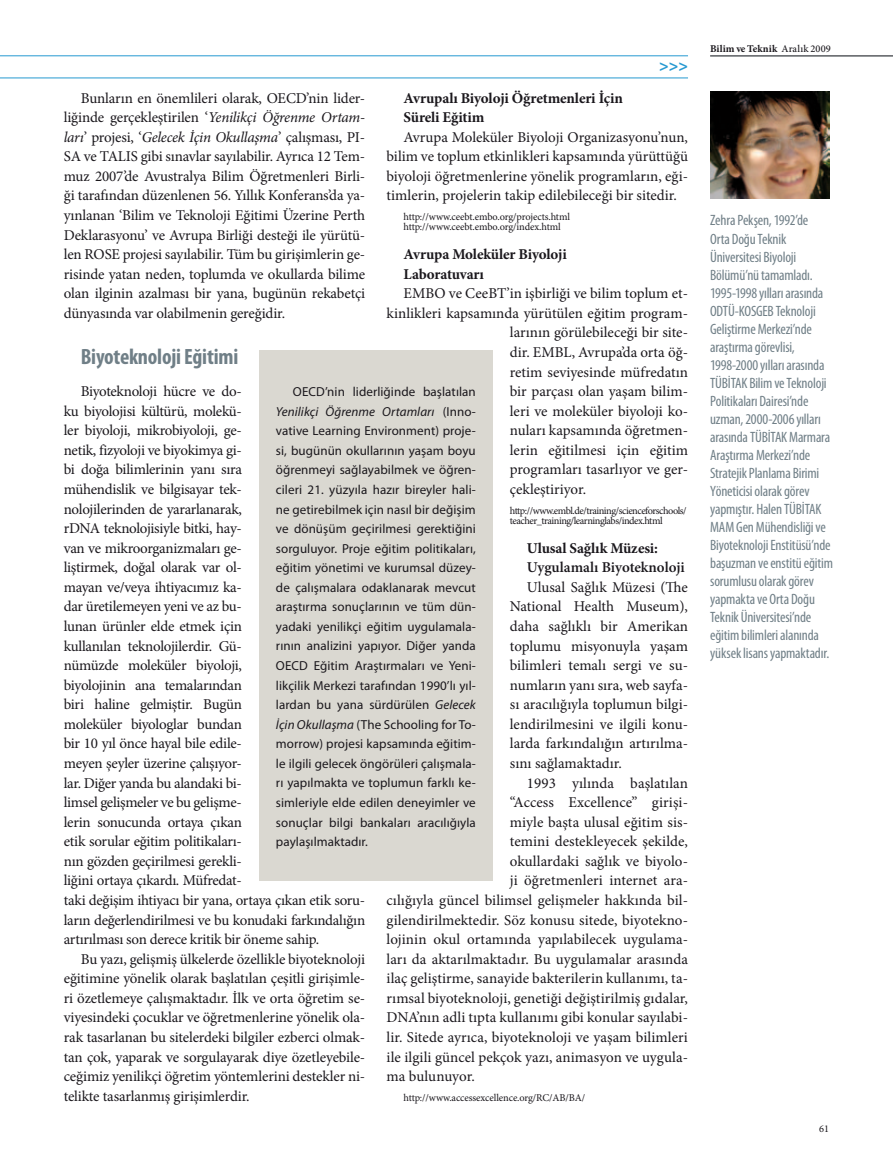
<style>
.page{position:relative;width:893px;height:1170px;background:#fff}
.page>*{position:absolute;margin:0;border:0;box-sizing:border-box;transform-origin:0 0}
.t1{font:700 condensed 22.2px "Myriad Pro";letter-spacing:-.01em;color:#707f87}
.t2{font:700 16.2px "Myriad Pro";color:#2699d1}
.t3{font:15px/19.5px "Minion Pro";letter-spacing:-.01em;color:#1a171c;text-align:justify}
.t4{font:condensed 15px/18px "Myriad Pro";letter-spacing:-.01em;color:#707f87}
.t5{font:700 15px/19.5px "Minion Pro";letter-spacing:-.01em;color:#1a171c}
.t6{font:600 15px "Minion Pro";color:#1a171c}
.t7{font:13.05px/19.5px "Myriad Pro";letter-spacing:.005em;color:#1a171c;text-align:justify}
.t8{font:10.35px/10.4px "Minion Pro";letter-spacing:-.01em;color:#1a171c}
.t9{font:10.35px/10.4px "Minion Pro";letter-spacing:-.03em;color:#1a171c}
.t10{font:700 10.35px "Minion Pro";letter-spacing:.005em;color:#1a171c}
.s1{font-style:italic}
.s2{font-weight:500}
</style>
<div class="page">
<img style="left:710px;top:91px;width:119px;height:107px">
<div style="left:259px;top:350px;width:234px;height:530px;background:#dad8d1"></div>
<hr style="left:0;top:78px;width:688px;height:1px;background:#2699d1">
<hr style="left:0;top:56px;width:688px;height:1px;background:#2699d1">
<hr style="left:710px;top:56px;width:183px;height:1px;background:#070c12">
<p class="t2" style="left:659px;top:55px;width:30px">&gt;&gt;&gt;</p>
<p class="t5" style="left:404px;top:88px;width:221px">Avrupalı Biyoloji Öğretmenleri İçin<br>Süreli Eğitim</p>
<p class="t3" style="left:387px;top:127px;width:303px;text-indent:17px">Avrupa Moleküler Biyoloji Organizasyonu’nun, bilim ve toplum etkinlikleri kapsamında yürüttüğü biyoloji öğretmenlerine yönelik programların, eği&shy;timlerin, projelerin takip edilebileceği bir sitedir.</p>
<p class="t8" style="left:404px;top:211px;width:168px">http://www.ceebt.embo.org/projects.html http://www.ceebt.embo.org/index.html</p>
<p class="t5" style="left:404px;top:244px;width:165px">Avrupa Moleküler Biyoloji<br>Laboratuvarı</p>
<p class="t3" style="left:404px;top:284px;width:286px">EMBO ve CeeBT’in işbirliği ve bilim toplum et-</p>
<p class="t3" style="left:387px;top:303px;width:303px">kinlikleri kapsamında yürütülen eğitim program-</p>
<p class="t3" style="left:510px;top:323px;width:180px">larının görülebileceği bir site-</p>
<p class="t3" style="left:510px;top:342px;width:180px">dir. EMBL, Avrupa’da orta öğ-</p>
<p class="t3" style="left:510px;top:362px;width:180px">retim seviyesinde müfredatın</p>
<p class="t3" style="left:510px;top:381px;width:180px">bir parçası olan yaşam bilim-</p>
<p class="t3" style="left:510px;top:401px;width:180px">leri ve moleküler biyoloji ko-</p>
<p class="t3" style="left:510px;top:421px;width:180px">nuları kapsamında öğretmen-</p>
<p class="t3" style="left:510px;top:440px;width:180px">lerin eğitilmesi için eğitim</p>
<p class="t3" style="left:510px;top:460px;width:180px">programları tasarlıyor ve ger-</p>
<p class="t3" style="left:510px;top:479px;width:78px">çekleştiriyor.</p>
<p class="t9" style="left:510px;top:505px;width:178px">http://www.embl.de/training/scienceforschools/ teacher_training/learninglabs/index.html</p>
<p class="t5" style="left:527px;top:538px;width:133px">Ulusal Sağlık Müzesi:</p>
<p class="t6" style="left:527px;top:557px;width:160px">Uygulamalı Biyoteknoloji</p>
<p class="t3" style="left:510px;top:577px;width:180px;text-indent:17px">Ulusal Sağlık Müzesi (The National Health Museum), daha sağlıklı bir Amerikan toplumu misyonuyla yaşam bilimleri temalı sergi ve su&shy;numların yanı sıra, web sayfa&shy;sı aracılığıyla toplumun bilgi&shy;lendirilmesini ve ilgili konu&shy;larda farkındalığın artırılma&shy;sını sağlamaktadır.</p>
<p class="t3" style="left:527px;top:773px;width:163px">1993 yılında başlatılan</p>
<p class="t3" style="left:510px;top:792px;width:180px">“Access Excellence” girişi-</p>
<p class="t3" style="left:510px;top:812px;width:180px">miyle başta ulusal eğitim sis-</p>
<p class="t3" style="left:510px;top:831px;width:180px">temini destekleyecek şekilde,</p>
<p class="t3" style="left:510px;top:851px;width:180px">okullardaki sağlık ve biyolo-</p>
<p class="t3" style="left:510px;top:870px;width:180px">ji öğretmenleri internet ara-</p>
<p class="t3" style="left:386px;top:890px;width:303px">cılığıyla güncel bilimsel gelişmeler hakkında bil-</p>
<p class="t3" style="left:386px;top:910px;width:303px">gilendirilmektedir. Söz konusu sitede, biyotekno-</p>
<p class="t3" style="left:386px;top:929px;width:303px">lojinin okul ortamında yapılabilecek uygulama-</p>
<p class="t3" style="left:386px;top:949px;width:303px">ları da aktarılmaktadır. Bu uygulamalar arasında</p>
<p class="t3" style="left:386px;top:968px;width:303px">ilaç geliştirme, sanayide bakterilerin kullanımı, ta-</p>
<p class="t3" style="left:386px;top:988px;width:303px">rımsal biyoteknoloji, genetiği değiştirilmiş gıdalar,</p>
<p class="t3" style="left:386px;top:1007px;width:303px">DNA’nın adli tıpta kullanımı gibi konular sayılabi-</p>
<p class="t3" style="left:386px;top:1027px;width:303px">lir. Sitede ayrıca, biyoteknoloji ve yaşam bilimleri</p>
<p class="t3" style="left:386px;top:1046px;width:303px">ile ilgili güncel pekçok yazı, animasyon ve uygula-</p>
<p class="t3" style="left:386px;top:1066px;width:90px">ma bulunuyor.</p>
<p class="t8" style="left:404px;top:1092px;width:183px">http://www.accessexcellence.org/RC/AB/BA/</p>
<p class="t3" style="left:64px;top:88px;width:303px;text-indent:17px">Bunların en önemlileri olarak, OECD’nin lider&shy;liğinde gerçekleştirilen ‘<span class="s1">Yenilikçi Öğrenme Ortam&shy;ları</span>’ projesi, ‘<span class="s1">Gelecek İçin Okullaşma</span>’ çalışması, PI-SA ve TALIS gibi sınavlar sayılabilir. Ayrıca 12 Tem&shy;muz 2007’de Avustralya Bilim Öğretmenleri Birli&shy;ği tarafından düzenlenen 56. Yıllık Konferans’da ya&shy;yınlanan ‘Bilim ve Teknoloji Eğitimi Üzerine Perth Deklarasyonu’ ve Avrupa Birliği desteği ile yürütü&shy;len ROSE projesi sayılabilir. Tüm bu girişimlerin ge&shy;risinde yatan neden, toplumda ve okullarda bilime olan ilginin azalması bir yana, bugünün rekabetçi dünyasında var olabilmenin gereğidir.</p>
<h1 class="t1" style="left:81px;top:343px;width:159px">Biyoteknoloji Eğitimi</h1>
<p class="t3" style="left:64px;top:381px;width:303px;text-align:left;text-indent:17px">Biyoteknoloji hücre ve do-<br>ku biyolojisi kültürü, molekü-<br>ler biyoloji, mikrobiyoloji, ge-<br>netik, fizyoloji ve biyokimya gi-<br>bi doğa bilimlerinin yanı sıra<br>mühendislik ve bilgisayar tek-<br>nolojilerinden de yararlanarak,<br>rDNA teknolojisiyle bitki, hay-<br>van ve mikroorganizmaları ge-<br>liştirmek, doğal olarak var ol-<br>mayan ve/veya ihtiyacımız ka-<br>dar üretilemeyen yeni ve az bu-<br>lunan ürünler elde etmek için<br>kullanılan teknolojilerdir. Gü-<br>nümüzde moleküler biyoloji,<br>biyolojinin ana temalarından<br>biri haline gelmiştir. Bugün<br>moleküler biyologlar bundan<br>bir 10 yıl önce hayal bile edile-<br>meyen şeyler üzerine çalışıyor-<br>lar. Diğer yanda bu alandaki bi-<br>limsel gelişmeler ve bu gelişme-<br>lerin sonucunda ortaya çıkan<br>etik sorular eğitim politikaları-<br>nın gözden geçirilmesi gerekli-<br>liğini ortaya çıkardı. Müfredat-<br>taki değişim ihtiyacı bir yana, ortaya çıkan etik soru&shy;ların değerlendirilmesi ve bu konudaki farkındalığın artırılması son derece kritik bir öneme sahip.</p>
<p class="t3" style="left:64px;top:949px;width:303px;text-indent:17px">Bu yazı, gelişmiş ülkelerde özellikle biyoteknoloji eğitimine yönelik olarak başlatılan çeşitli girişimle&shy;ri özetlemeye çalışmaktadır. İlk ve orta öğretim se&shy;viyesindeki çocuklar ve öğretmenlerine yönelik ola&shy;rak tasarlanan bu sitelerdeki bilgiler ezberci olmak&shy;tan çok, yaparak ve sorgulayarak diye özetleyebile&shy;ceğimiz yenilikçi öğretim yöntemlerini destekler ni&shy;telikte tasarlanmış girişimlerdir.</p>
<p class="t7" style="left:276px;top:382px;width:201px;text-indent:17px">OECD’nin liderliğinde başlatılan <span class="s1">Yenilikçi Öğrenme Ortamları</span> (Inno&shy;vative Learning Environment) proje&shy;si, bugünün okullarının yaşam boyu öğrenmeyi sağlayabilmek ve öğren&shy;cileri 21. yüzyıla hazır bireyler hali&shy;ne getirebilmek için nasıl bir değişim ve dönüşüm geçirilmesi gerektiğini sorguluyor. Proje eğitim politikaları, eğitim yönetimi ve kurumsal düzey&shy;de çalışmalara odaklanarak mevcut araştırma sonuçlarının ve tüm dün&shy;yadaki yenilikçi eğitim uygulamala&shy;rının analizini yapıyor. Diğer yanda OECD Eğitim Araştırmaları ve Yeni&shy;likçilik Merkezi tarafından 1990’lı yıl&shy;lardan bu yana sürdürülen <span class="s1">Gelecek İçin Okullaşma</span> (The Schooling for To&shy;morrow) projesi kapsamında eğitim&shy;le ilgili gelecek öngörüleri çalışmala&shy;rı yapılmakta ve toplumun farklı ke&shy;simleriyle elde edilen deneyimler ve sonuçlar bilgi bankaları aracılığıyla paylaşılmaktadır.</p>
<p class="t10" style="left:710px;top:41px;width:122px">Bilim ve Teknik <span class="s2">Aralık 2009</span></p>
<p class="t4" style="left:710px;top:211px;width:124px">Zehra Pekşen, 1992’de<br>Orta Doğu Teknik<br>Üniversitesi Biyoloji<br>Bölümü’nü tamamladı.<br>1995-1998 yılları arasında<br>ODTÜ-KOSGEB Teknoloji<br>Geliştirme Merkezi’nde araştırma görevlisi,<br>1998-2000 yılları arasında<br>TÜBİTAK Bilim ve Teknoloji<br>Politikaları Dairesi’nde uzman, 2000-2006 yılları arasında TÜBİTAK Marmara<br>Araştırma Merkezi’nde<br>Stratejik Planlama Birimi<br>Yöneticisi olarak görev yapmıştır. Halen TÜBİTAK<br>MAM Gen Mühendisliği ve<br>Biyoteknoloji Enstitüsü’nde başuzman ve enstitü eğitim sorumlusu olarak görev yapmakta ve Orta Doğu<br>Teknik Üniversitesi’nde eğitim bilimleri alanında yüksek lisans yapmaktadır.</p>
<p class="t9" style="left:819px;top:1123px;width:11px">61</p>
</div>
